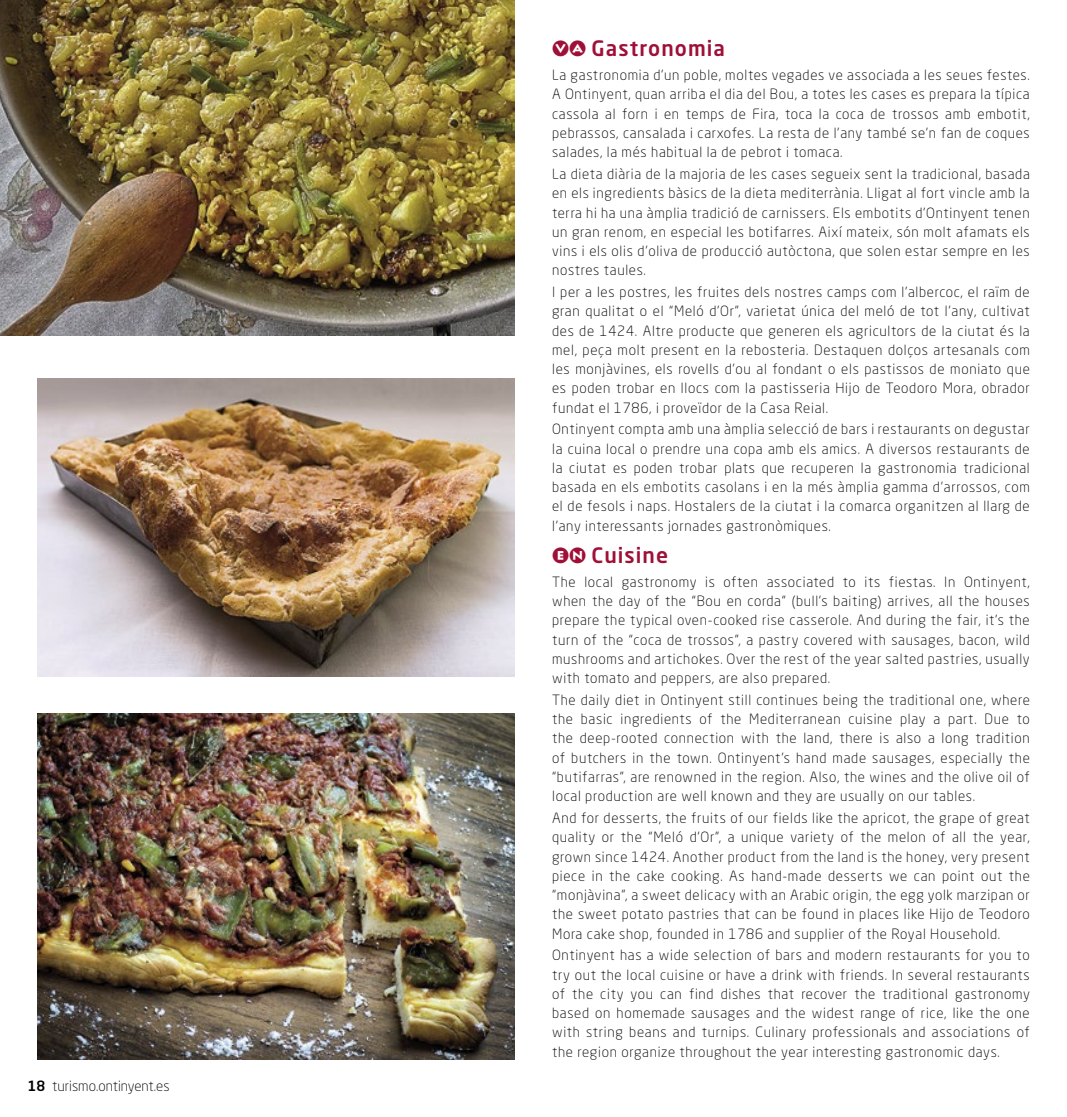
<style>
.page{position:relative;width:1067px;height:1117px;background:#fff}
.page>*{position:absolute;margin:0;border:0;box-sizing:border-box;transform-origin:0 0}
.t1{font:500 21px "Neo Sans W1 G";letter-spacing:.05em;color:#9f1038}
.t2{font:300 14px/19.2px "Neo Sans W1 G";letter-spacing:.05em;color:#000;text-align:justify}
.t3{font:300 14px "Neo Sans W1 G";color:#000}
.s1{font-weight:500}
.s2{font-family:"Regulator Nova Cameo";font-weight:400;font-size:24.5px}
</style>
<div class="page">
<img style="left:0;top:0;width:515px;height:335px">
<img style="left:37px;top:379px;width:478px;height:297px">
<img style="left:37px;top:713px;width:478px;height:346px">
<p class="t3" style="left:28px;top:1077px;width:143px"><span class="s1">18</span> turismo.ontinyent.es</p>
<h1 class="t1" style="left:552px;top:35px;width:174px"><span class="s2">VA</span> Gastronomia</h1>
<p class="t2" style="left:552px;top:65px;width:479px">La gastronomia d’un poble, moltes vegades ve associada a les seues festes.<br>A Ontinyent, quan arriba el dia del Bou, a totes les cases es prepara la típica cassola al forn i en temps de Fira, toca la coca de trossos amb embotit, pebrassos, cansalada i carxofes. La resta de l’any també se’n fan de coques salades, la més habitual la de pebrot i tomaca.</p>
<p class="t2" style="left:552px;top:164px;width:479px">La dieta diària de la majoria de les cases segueix sent la tradicional, basada en els ingredients bàsics de la dieta mediterrània. Lligat al fort vincle amb la terra hi ha una àmplia tradició de carnissers. Els embotits d’Ontinyent tenen un gran renom, en especial les botifarres. Així mateix, són molt afamats els vins i els olis d’oliva de producció autòctona, que solen estar sempre en les nostres taules.</p>
<p class="t2" style="left:552px;top:282px;width:479px">I per a les postres, les fruites dels nostres camps com l’albercoc, el raïm de gran qualitat o el “Meló d’Or”, varietat única del meló de tot l’any, cultivat des de 1424. Altre producte que generen els agricultors de la ciutat és la mel, peça molt present en la rebosteria. Destaquen dolços artesanals com les monjàvines, els rovells d’ou al fondant o els pastissos de moniato que es poden trobar en llocs com la pastisseria Hijo de Teodoro Mora, obrador fundat el 1786, i proveïdor de la Casa Reial.</p>
<p class="t2" style="left:552px;top:419px;width:479px">Ontinyent compta amb una àmplia selecció de bars i restaurants on degustar la cuina local o prendre una copa amb els amics. A diversos restaurants de la ciutat es poden trobar plats que recuperen la gastronomia tradicional basada en els embotits casolans i en la més àmplia gamma d’arrossos, com el de fesols i naps. Hostalers de la ciutat i la comarca organitzen al llarg de l’any interessants jornades gastronòmiques.</p>
<h1 class="t1" style="left:552px;top:541px;width:117px"><span class="s2">EN</span> Cuisine</h1>
<p class="t2" style="left:552px;top:572px;width:479px">The local gastronomy is often associated to its fiestas. In Ontinyent, when the day of the “Bou en corda” (bull’s baiting) arrives, all the houses prepare the typical oven-cooked rise casserole. And during the fair, it’s the turn of the “coca de trossos”, a pastry covered with sausages, bacon, wild mushrooms and artichokes. Over the rest of the year salted pastries, usually with tomato and peppers, are also prepared.</p>
<p class="t2" style="left:552px;top:690px;width:479px">The daily diet in Ontinyent still continues being the traditional one, where the basic ingredients of the Mediterranean cuisine play a part. Due to the deep-rooted connection with the land, there is also a long tradition of butchers in the town. Ontinyent’s hand made sausages, especially the “butifarras”, are renowned in the region. Also, the wines and the olive oil of local production are well known and they are usually on our tables.</p>
<p class="t2" style="left:552px;top:807px;width:479px">And for desserts, the fruits of our fields like the apricot, the grape of great quality or the “Meló d’Or”, a unique variety of the melon of all the year, grown since 1424. Another product from the land is the honey, very present piece in the cake cooking. As hand-made desserts we can point out the “monjàvina”, a sweet delicacy with an Arabic origin, the egg yolk marzipan or the sweet potato pastries that can be found in places like Hijo de Teodoro Mora cake shop, founded in 1786 and supplier of the Royal Household.</p>
<p class="t2" style="left:552px;top:945px;width:479px">Ontinyent has a wide selection of bars and modern restaurants for you to try out the local cuisine or have a drink with friends. In several restaurants of the city you can find dishes that recover the traditional gastronomy based on homemade sausages and the widest range of rice, like the one with string beans and turnips. Culinary professionals and associations of the region organize throughout the year interesting gastronomic days.</p>
</div>
